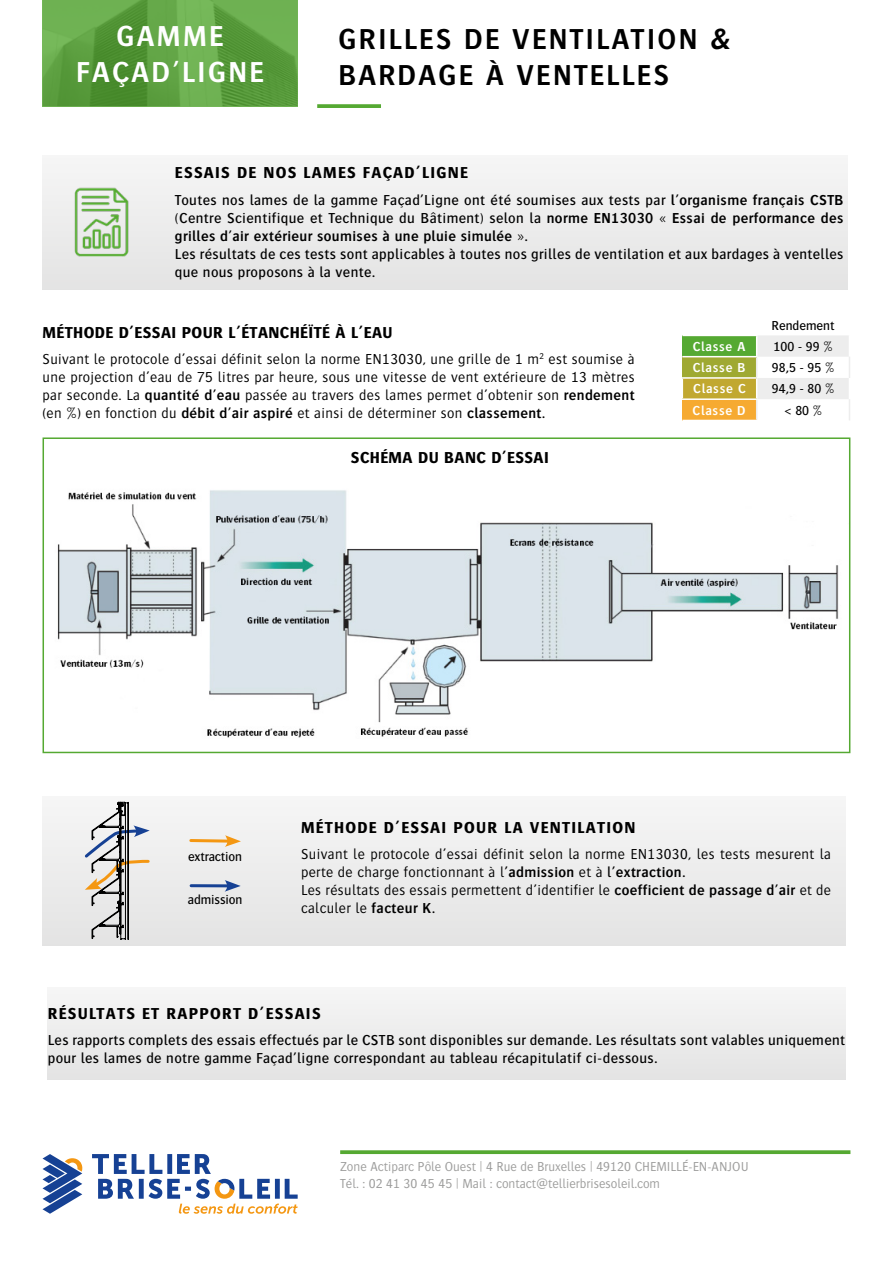
<style>
.page{position:relative;width:893px;height:1263px;background:#fff}
.page>*{position:absolute;margin:0;border:0;box-sizing:border-box;transform-origin:0 0}
.t1{font:600 30px/36px "Bosis Std";letter-spacing:.075em;color:#000}
.t2{font:600 30px/36px "Bosis Std";letter-spacing:.075em;color:#fff;text-align:center}
.t3{font:700 16.5px "Bosis Std";letter-spacing:.075em;color:#000}
.t4{font:700 16.5px "Bosis Std";letter-spacing:.025em;color:#000}
.t5{font:500 15px/18px "Bosis Std";letter-spacing:.025em;color:#000}
.t6{font:300 15px/18px "Bosis Std";letter-spacing:.025em;color:#000}
.t7{font:300 13.5px/16.2px "Bosis Std";color:#9d9d9c}
.t8{font:500 13.5px "Bosis Std";letter-spacing:-.01em;color:#000}
.t9{font:600 13.5px "Bosis Std";letter-spacing:.05em;color:#fff}
.s1{font-weight:600}
.s2{font-weight:500}
</style>
<div class="page">
<svg style="left:340px;top:1150px;width:510px;height:4px;background:#61af41"></svg>
<svg style="left:43px;top:0;width:255px;height:106px;background:#5fa242"></svg>
<svg style="left:43px;top:1154px;width:255px;height:60px"></svg>
<div style="left:43px;top:155px;width:804px;height:135px;background:#ededed"></div>
<img style="left:74px;top:188px;width:55px;height:69px">
<svg style="left:317px;top:104px;width:64px;height:4px"></svg>
<div style="left:48px;top:988px;width:797px;height:91px;background:#ededed"></div>
<div style="left:43px;top:796px;width:802px;height:150px;background:#ededed"></div>
<div style="left:682px;top:335px;width:75px;height:22px;background:#55a932"></div>
<div style="left:682px;top:357px;width:75px;height:21px;background:#9fa932"></div>
<div style="left:682px;top:378px;width:75px;height:21px;background:#c1a830"></div>
<div style="left:682px;top:399px;width:75px;height:21px;background:#f6aa31"></div>
<svg style="left:682px;top:379px;width:1px;height:19px"></svg>
<hr style="left:682px;top:335px;width:75px;height:1px;background:#fff">
<hr style="left:682px;top:356px;width:75px;height:1px;background:#fff">
<hr style="left:682px;top:377px;width:75px;height:2px;background:#fff">
<hr style="left:682px;top:398px;width:75px;height:2px;background:#fff">
<svg style="left:756px;top:335px;width:94px;height:85px"></svg>
<img style="left:57px;top:490px;width:782px;height:248px">
<div style="left:43px;top:437px;width:807px;height:316px;border:2px solid #55a932"></div>
<svg style="left:85px;top:802px;width:65px;height:138px"></svg>
<svg style="left:189px;top:835px;width:52px;height:12px"></svg>
<svg style="left:189px;top:880px;width:52px;height:12px"></svg>
<h1 class="t2" style="left:76px;top:18px;width:189px">GAMME<br>FAÇAD’LIGNE</h1>
<h1 class="t1" style="left:338px;top:21px;width:393px">GRILLES DE VENTILATION &amp;<br>BARDAGE À VENTELLES</h1>
<p class="t3" style="left:175px;top:164px;width:294px">ESSAIS DE NOS LAMES FAÇAD’LIGNE</p>
<p class="t5" style="left:175px;top:190px;width:670px">Toutes nos lames de la gamme Façad’Ligne ont été soumises aux tests par <span class="s1">l’organisme français CSTB </span>(Centre Scientifique et Technique du Bâtiment) selon la <span class="s1">norme EN13030 « Essai de performance des grilles d’air extérieur soumises à une pluie simulée »</span>.<br>Les résultats de ces tests sont applicables à toutes nos grilles de ventilation et aux bardages à ventelles que nous proposons à la vente.</p>
<p class="t4" style="left:43px;top:323px;width:352px">MÉTHODE D’ESSAI POUR L’ÉTANCHÉÏTÉ À L’EAU</p>
<p class="t6" style="left:43px;top:350px;width:594px;text-align:justify">Suivant le protocole d’essai définit selon la norme EN13030, une grille de 1 m<sup>2</sup> est soumise à une projection d’eau de 75 litres par heure, sous une vitesse de vent extérieure de 13 mètres par seconde. La <span class="s1">quantité d’eau</span> passée au travers des lames permet d’obtenir son <span class="s1">rendement </span>(en %) en fonction du <span class="s1">débit d’air aspiré</span> et ainsi de déterminer son <span class="s1">classement</span><span class="s2">.</span></p>
<p class="t4" style="left:351px;top:449px;width:199px">SCHÉMA DU BANC D’ESSAI</p>
<p class="t8" style="left:771px;top:318px;width:65px">Rendement</p>
<p class="t9" style="left:693px;top:339px;width:54px">Classe A</p>
<p class="t8" style="left:773px;top:339px;width:61px">100 - 99 %</p>
<p class="t9" style="left:693px;top:360px;width:54px">Classe B</p>
<p class="t8" style="left:772px;top:360px;width:64px">98,5 - 95 %</p>
<p class="t9" style="left:693px;top:382px;width:54px">Classe C</p>
<p class="t8" style="left:772px;top:382px;width:64px">94,9 - 80 %</p>
<p class="t9" style="left:693px;top:403px;width:55px">Classe D</p>
<p class="t8" style="left:784px;top:403px;width:40px">&lt; 80 %</p>
<p class="t8" style="left:188px;top:849px;width:56px">extraction</p>
<p class="t8" style="left:188px;top:892px;width:56px">admission</p>
<p class="t3" style="left:301px;top:818px;width:336px">MÉTHODE D’ESSAI POUR LA VENTILATION</p>
<p class="t6" style="left:301px;top:845px;width:532px">Suivant le protocole d’essai définit selon la norme EN13030, les tests mesurent la perte de charge fonctionnant à l<span class="s2">’</span><span class="s1">admission</span> et à <span class="s2">l’</span><span class="s1">extraction</span><span class="s2">.<br></span>Les résultats des essais permettent d’identifier le <span class="s1">coefficient de passage d’air</span> et de calculer le <span class="s1">facteur K</span><span class="s2">.</span></p>
<p class="t3" style="left:48px;top:1004px;width:274px">RÉSULTATS ET RAPPORT D’ESSAIS</p>
<p class="t5" style="left:48px;top:1031px;width:799px">Les rapports complets des essais effectués par le CSTB sont disponibles sur demande. Les résultats sont valables uniquement pour les lames de notre gamme Façad’ligne correspondant au tableau récapitulatif ci-dessous.</p>
<p class="t7" style="left:340px;top:1158px;width:410px">Zone Actiparc Pôle Ouest | 4 Rue de Bruxelles | 49120 CHEMILLÉ-EN-ANJOU<br>Tél. : 02 41 30 45 45 | Mail : contact@tellierbrisesoleil.com</p>
</div>
